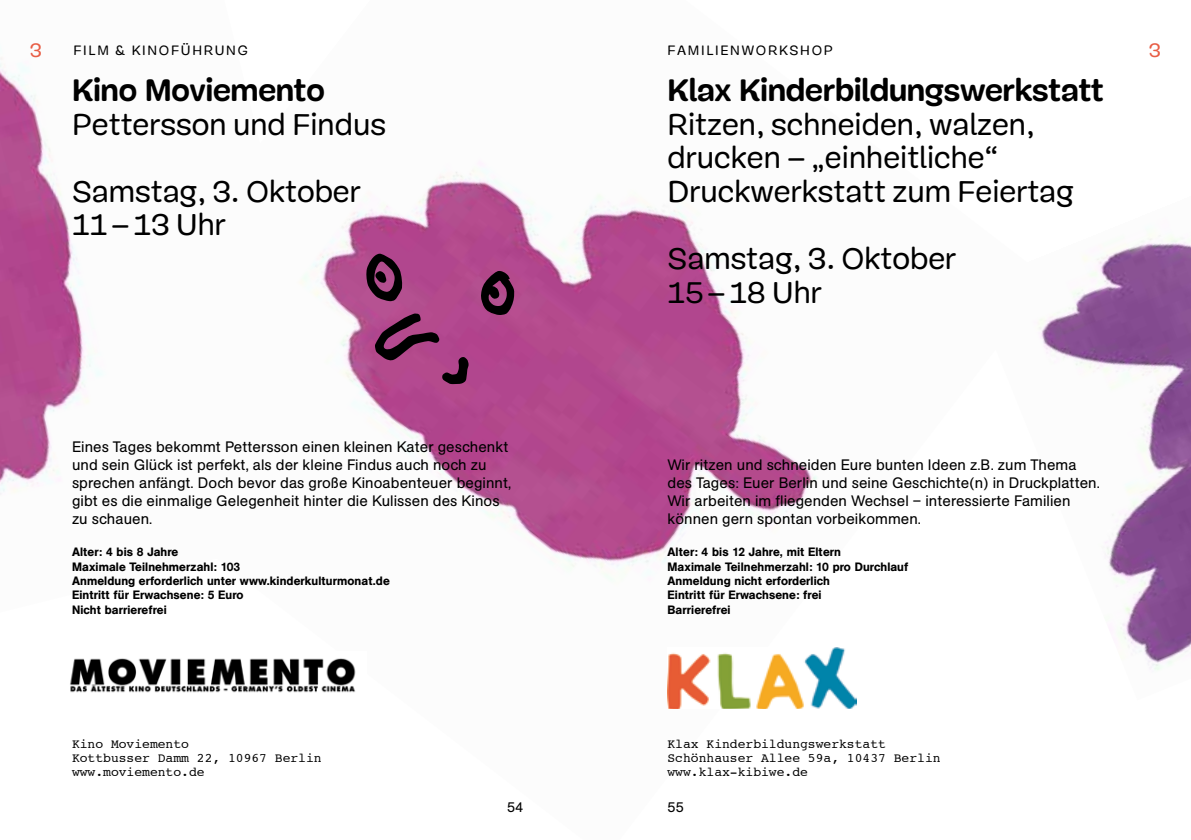
<style>
.page{position:relative;width:1191px;height:840px;background:#fff}
.page>*{position:absolute;margin:0;border:0;box-sizing:border-box;transform-origin:0 0}
.t1{font:700 32px "Mija";color:#000}
.t2{font:30.8px/33.6px "Mija";color:#000}
.t3{font:20px "Mija";color:#e85e46}
.t4{font:15px/18px "AG Buch BQ";letter-spacing:.005em;color:#000}
.t5{font:14px "Mija";letter-spacing:.12em;color:#000}
.t6{font:14px "AG Buch BQ";color:#000}
.t7{font:13px/14px "Courier";color:#000}
.t8{font:500 12px/14.4px "AG Buch BQ";letter-spacing:.01em;color:#000}
</style>
<div class="page">
<img style="left:1049px;top:233px;width:142px;height:437px">
<img style="left:355px;top:162px;width:694px;height:547px">
<img style="left:0;top:58px;width:355px;height:437px">
<img style="left:70px;top:651px;width:296px;height:48px">
<img style="left:667px;top:646px;width:189px;height:62px">
<svg style="left:366px;top:253px;width:37px;height:48px"></svg>
<svg style="left:480px;top:271px;width:34px;height:44px"></svg>
<svg style="left:375px;top:313px;width:93px;height:71px"></svg>
<h3 class="t3" style="left:30px;top:38px;width:14px">3</h3>
<h3 class="t3" style="left:1149px;top:38px;width:14px">3</h3>
<p class="t5" style="left:73px;top:43px;width:26px">Film</p>
<p class="t5" style="left:115px;top:43px;width:134px">&amp; Kinoführung</p>
<p class="t5" style="left:667px;top:43px;width:167px">Familienworkshop</p>
<h1 class="t1" style="left:72px;top:73px;width:254px">Kino Moviemento</h1>
<h2 class="t2" style="left:72px;top:91px;width:315px;line-height:67.2px">Pettersson und Findus<br>Samstag, 3. Oktober</h2>
<h2 class="t2" style="left:72px;top:208px;width:155px">11–13 Uhr</h2>
<p class="t4" style="left:72px;top:437px;width:441px">Eines Tages bekommt Pettersson einen kleinen Kater geschenkt und sein Glück ist perfekt, als der kleine Findus auch noch zu sprechen anfängt. Doch bevor das große Kinoabenteuer beginnt, gibt es die einmalige Gelegenheit hinter die Kulissen des Kinos zu schauen.</p>
<p class="t8" style="left:72px;top:544px;width:319px">Alter: 4 bis 8 Jahre<br>Maximale Teilnehmerzahl: 103<br>Anmeldung erforderlich unter www.kinderkulturmonat.de<br>Eintritt für Erwachsene: 5 Euro<br>Nicht barrierefrei</p>
<p class="t7" style="left:72px;top:736px;width:251px">Kino Moviemento<br>Kottbusser Damm 22, 10967 Berlin www.moviemento.de</p>
<h1 class="t1" style="left:667px;top:73px;width:438px">Klax Kinderbildungswerkstatt</h1>
<h2 class="t2" style="left:667px;top:107px;width:408px">Ritzen, schneiden, walzen, drucken – „einheitliche“<br>Druckwerkstatt zum Feiertag</h2>
<h2 class="t2" style="left:667px;top:242px;width:290px">Samstag, 3. Oktober<br>15–18 Uhr</h2>
<p class="t4" style="left:667px;top:455px;width:434px">Wir ritzen und schneiden Eure bunten Ideen z.B. zum Thema des Tages: Euer Berlin und seine Geschichte(n) in Druckplatten.<br>Wir arbeiten im fliegenden Wechsel – interessierte Familien können gern spontan vorbeikommen.</p>
<p class="t8" style="left:667px;top:544px;width:242px">Alter: 4 bis 12 Jahre, mit Eltern<br>Maximale Teilnehmerzahl: 10 pro Durchlauf<br>Anmeldung nicht erforderlich<br>Eintritt für Erwachsene: frei<br>Barrierefrei</p>
<p class="t7" style="left:667px;top:736px;width:275px">Klax Kinderbildungswerkstatt<br>Schönhauser Allee 59a, 10437 Berlin www.klax-kibiwe.de</p>
<p class="t6" style="left:507px;top:798px;width:18px">54</p>
<p class="t6" style="left:667px;top:798px;width:18px">55</p>
</div>
